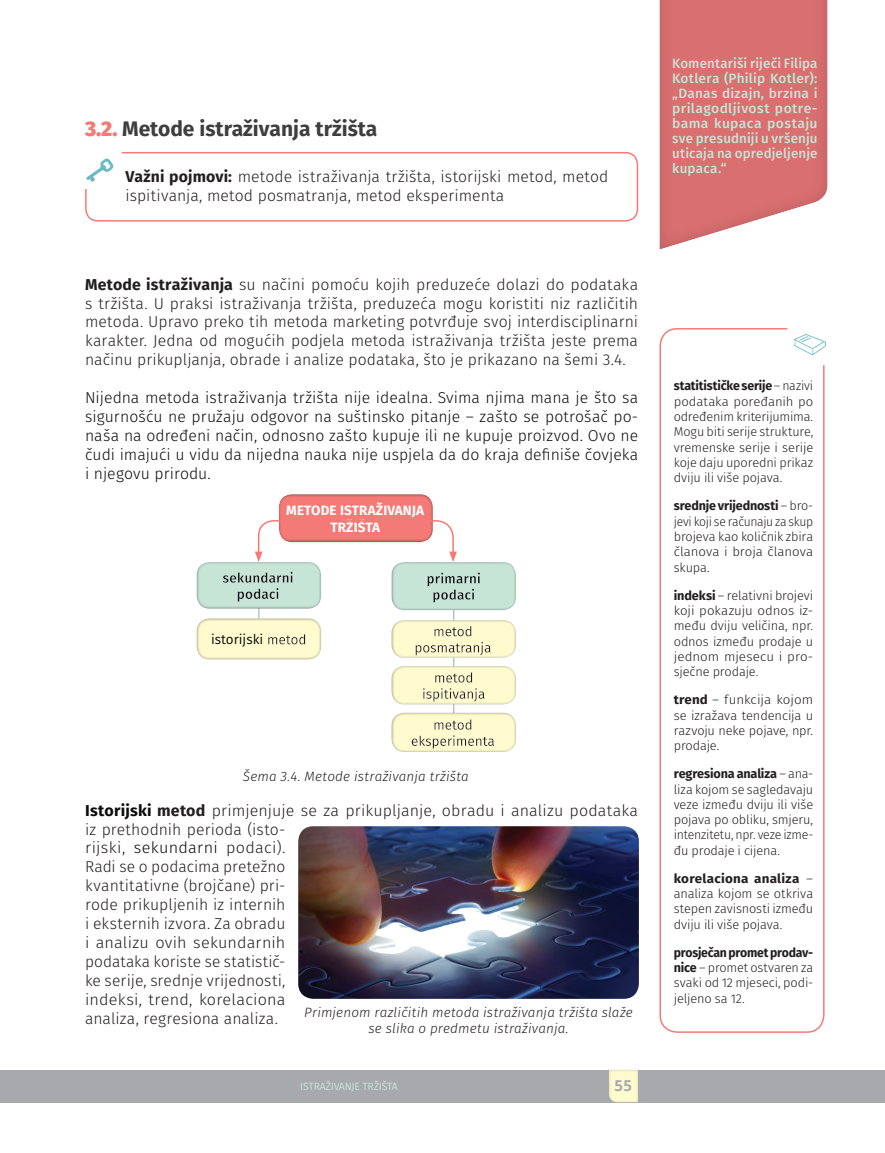
<style>
.page{position:relative;width:885px;height:1153px;background:#fff}
.page>*{position:absolute;margin:0;border:0;box-sizing:border-box;transform-origin:0 0}
.t1{font:700 21px "Fira Sans";color:#3e3e3f}
.t2{font:300 15.75px/18.9px "Fira Sans";letter-spacing:.005em;color:#231f20}
.t3{font:300 15.75px/18.9px "Fira Sans";color:#0b0c0b;text-align:justify}
.t4{font:700 15px "Open Sans";color:#a8a9ad}
.t5{font:500 13.5px/15px "Fira Sans";letter-spacing:.01em;color:#c6e5d7;text-align:justify}
.t6{font:italic 300 13.5px/16.2px "Fira Sans";letter-spacing:.01em;color:#231f20;text-align:center}
.t7{font:700 13.5px/16.2px "Fira Sans";letter-spacing:.01em;color:#fff;text-align:center}
.t8{font:13.5px "Fira Sans";color:#0b0c0b}
.t9{font:300 12.75px/15.3px "Fira Sans";letter-spacing:-.01em;color:#231f20;text-align:justify}
.t10{font:300 12.75px/15.3px "Fira Sans";letter-spacing:-.01em;color:#231f20;text-align:justify;scale:1.05 1}
.t11{font:10.5px "Fira Sans";color:#c6e5d7}
.s1{font-weight:800;color:#f37a76}
.s2{font-weight:700}
.s3{font-weight:700;color:#0b0c0b}
.s4{color:#0b0c0b}
</style>
<div class="page">
<div style="left:0;top:1069px;width:884px;height:33px;background:#a8a9ad"></div>
<div style="left:606px;top:1067px;width:33px;height:36px;background:#a8a9ad;opacity:.75"></div>
<hr style="left:451px;top:602px;width:4px;height:126px;background:#a8a9ad;opacity:.45">
<svg style="left:659px;top:328px;width:166px;height:705px"></svg>
<svg style="left:793px;top:334px;width:33px;height:21px"></svg>
<svg style="left:85px;top:151px;width:554px;height:71px"></svg>
<div style="left:658px;top:0;width:169px;height:251px;background:#a8a9ad;opacity:.45"></div>
<div style="left:278px;top:494px;width:164px;height:48px;background:#231f20;opacity:.75"></div>
<div style="left:196px;top:617px;width:128px;height:43px;background:#231f20;opacity:.75"></div>
<div style="left:390px;top:666px;width:126px;height:40px;background:#231f20;opacity:.75"></div>
<div style="left:390px;top:712px;width:126px;height:42px;background:#231f20;opacity:.75"></div>
<svg style="left:197px;top:519px;width:319px;height:140px"></svg>
<img style="left:298px;top:826px;width:340px;height:172px">
<h1 class="t1" style="left:85px;top:113px;width:294px"><span class="s1">3.2.</span> Metode istraživanja tržišta</h1>
<p class="t2" style="left:125px;top:168px;width:484px"><span class="s2">Važni pojmovi:</span> metode istraživanja tržišta, istorijski metod, metod ispitivanja, metod posmatranja, metod eksperimenta</p>
<p class="t2" style="left:85px;top:276px;width:554px;text-align:justify"><span class="s2">Metode istraživanja</span> su načini pomoću kojih preduzeće dolazi do podataka s tržišta. U praksi istraživanja tržišta, preduzeća mogu koristiti niz različitih metoda. Upravo preko tih metoda marketing potvrđuje svoj interdisciplinarni karakter. Jedna od mogućih podjela metoda istraživanja tržišta jeste prema načinu prikupljanja, obrade i analize podataka, što je prikazano na šemi 3.4.</p>
<p class="t3" style="left:85px;top:389px;width:554px">Nijedna metoda istraživanja tržišta nije idealna. Svima njima mana je što sa sigurnošću ne pružaju odgovor na suštinsko pitanje – zašto se potrošač po&shy;naša na određeni način, odnosno zašto kupuje ili ne kupuje proizvod. Ovo ne čudi imajući u vidu da nijedna nauka nije uspjela da do kraja definiše čovjeka i njegovu prirodu.</p>
<p class="t7" style="left:286px;top:503px;width:140px">METODE ISTRAŽIVANJA<br>TRŽIŠTA</p>
<p class="t8" style="left:211px;top:629px;width:54px">istorijski</p>
<p class="t6" style="left:243px;top:769px;width:227px">Šema 3.4. Metode istraživanja tržišta</p>
<p class="t2" style="left:85px;top:801px;width:554px"><span class="s3">Istorijski</span> <span class="s2">metod</span> primjenjuje se za prikupljanje, obradu i analizu podataka iz prethodnih perioda (isto-<br>rijski, <span class="s4">sekundarni</span> podaci).<br>Radi se o podacima pretežno<br>kvantitativne (brojčane) pri-<br>rode prikupljenih iz internih<br>i eksternih izvora. Za obradu<br>i analizu ovih sekundarnih<br>podataka koriste se statistič-<br>ke serije, srednje vrijednosti,<br>indeksi, trend, korelaciona<br>analiza, regresiona analiza.</p>
<p class="t6" style="left:304px;top:1004px;width:330px">Primjenom različitih metoda istraživanja tržišta slaže se slika o predmetu istraživanja.</p>
<p class="t11" style="left:300px;top:1078px;width:6px">ISTRA</p>
<p class="t11" style="left:325px;top:1078px;width:11px">ŽIVANJE</p>
<p class="t11" style="left:362px;top:1078px;width:31px">TRŽIŠTA</p>
<p class="t4" style="left:614px;top:1075px;width:19px">55</p>
<p class="t5" style="left:672px;top:57px;width:147px">Komentariši riječi Filipa Kotlera (Philip Kotler): „Danas dizajn, brzina i prilagodljivost potre&shy;bama kupaca postaju sve presudniji u vršenju uticaja na opredjeljenje kupaca.“</p>
<p class="t9" style="left:673px;top:379px;width:141px"><span class="s2">statitističke serije</span> – nazivi podataka poređanih po određenim kriterijumima.<br>Mogu biti serije strukture, vremenske serije i serije koje daju uporedni prikaz dviju ili više pojava.</p>
<p class="t9" style="left:673px;top:499px;width:141px"><span class="s2">srednje vrijednosti</span> – bro&shy;jevi koji se računaju za skup brojeva kao količnik zbira članova i broja članova skupa.</p>
<p class="t9" style="left:673px;top:588px;width:141px"><span class="s2">indeksi</span> – relativni brojevi koji pokazuju odnos iz&shy;među dviju veličina, npr. odnos između prodaje u jednom mjesecu i pro&shy;sječne prodaje.</p>
<p class="t10" style="left:673px;top:693px;width:134px"><span class="s2">trend</span> – funkcija kojom se izražava tendencija u razvoju neke pojave, npr. prodaje.</p>
<p class="t9" style="left:673px;top:767px;width:141px"><span class="s2">regresiona analiza</span> – ana&shy;liza kojom se sagledavaju veze između dviju ili više pojava po obliku, smjeru, intenzitetu, npr. veze izme&shy;đu prodaje i cijena.</p>
<p class="t10" style="left:673px;top:871px;width:134px"><span class="s2">korelaciona analiza</span> – analiza kojom se otkriva stepen zavisnosti između dviju ili više pojava.</p>
<p class="t9" style="left:673px;top:945px;width:141px"><span class="s2">prosječan promet prodav&shy;nice</span> – promet ostvaren za svaki od 12 mjeseci, podi&shy;jeljeno sa 12.</p>
</div>
